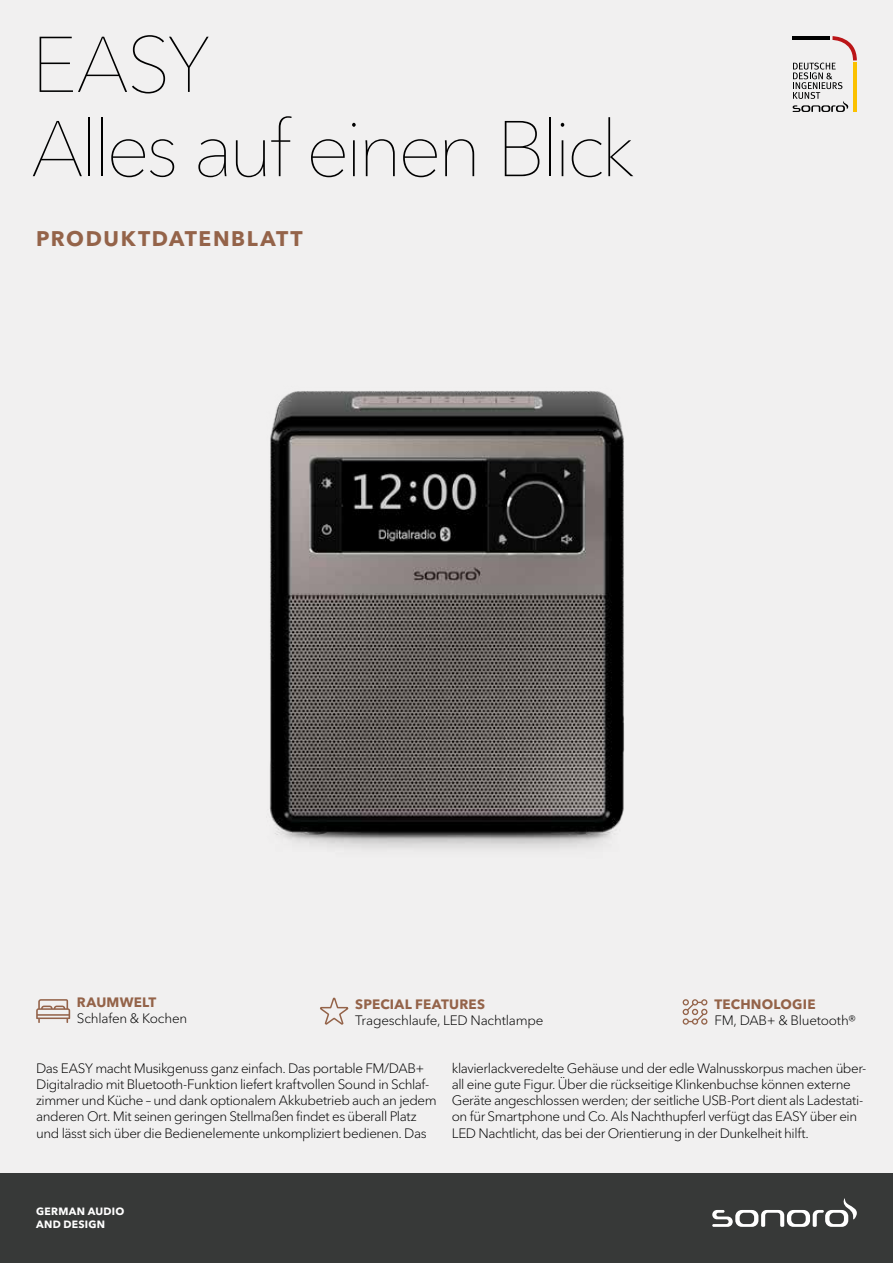
<style>
.page{position:relative;width:893px;height:1263px;background:#f1f0f0}
.page>*{position:absolute;margin:0;border:0;box-sizing:border-box;transform-origin:0 0}
.t1{font:200 78px/84.3px "Avenir Next LT Pro";letter-spacing:-.05em;color:#000}
.t2{font:700 21px "Avenir Next LT Pro";letter-spacing:.075em;color:#946349}
.t3{font:300 13.5px/16.2px "Avenir Next LT Pro";letter-spacing:-.03em;color:#000}
.t4{font:700 13.5px "Avenir Next LT Pro";letter-spacing:.015em;color:#946349}
.t5{font:700 10.5px/12.6px "Avenir Next LT Pro";letter-spacing:.025em;color:#fff}
</style>
<div class="page">
<div style="left:0;top:1174px;width:893px;height:89px;background:#373938"></div>
<svg style="left:712px;top:1198px;width:145px;height:29px"></svg>
<svg style="left:683px;top:999px;width:24px;height:26px"></svg>
<svg style="left:793px;top:36px;width:64px;height:76px"></svg>
<svg style="left:320px;top:997px;width:29px;height:28px"></svg>
<img style="left:269px;top:391px;width:355px;height:458px">
<svg style="left:36px;top:999px;width:34px;height:24px"></svg>
<h1 class="t1" style="left:31px;top:23px;width:605px">EASY<br>Alles auf einen Blick</h1>
<h2 class="t2" style="left:36px;top:226px;width:268px">PRODUKTDATENBLATT</h2>
<p class="t4" style="left:77px;top:994px;width:81px">RAUMWELT</p>
<p class="t3" style="left:77px;top:1009px;width:112px">Schlafen &amp; Kochen</p>
<p class="t4" style="left:714px;top:996px;width:103px">TECHNOLOGIE</p>
<p class="t3" style="left:714px;top:1011px;width:143px">FM, DAB+ &amp; Bluetooth®</p>
<p class="t4" style="left:355px;top:996px;width:131px">SPECIAL FEATURES</p>
<p class="t3" style="left:355px;top:1011px;width:190px">Trageschlaufe, LED Nachtlampe</p>
<p class="t3" style="left:36px;top:1059px;width:402px">Das EASY macht Musikgenuss ganz einfach. Das portable FM/DAB+ Digitalradio mit Bluetooth-Funktion liefert kraftvollen Sound in Schlaf&shy;zimmer und Küche – und dank optionalem Akkubetrieb auch an jedem anderen Ort. Mit seinen geringen Stellmaßen findet es überall Platz und lässt sich über die Bedienelemente unkompliziert bedienen. Das</p>
<p class="t3" style="left:452px;top:1059px;width:416px">klavierlackveredelte Gehäuse und der edle Walnusskorpus machen über&shy;all eine gute Figur. Über die rückseitige Klinkenbuchse können externe Geräte angeschlossen werden; der seitliche USB-Port dient als Ladestati&shy;on für Smartphone und Co. Als Nachthupferl verfügt das EASY über ein LED Nachtlicht, das bei der Orientierung in der Dunkelheit hilft.</p>
<p class="t5" style="left:36px;top:1205px;width:90px">GERMAN AUDIO<br>AND DESIGN</p>
</div>
